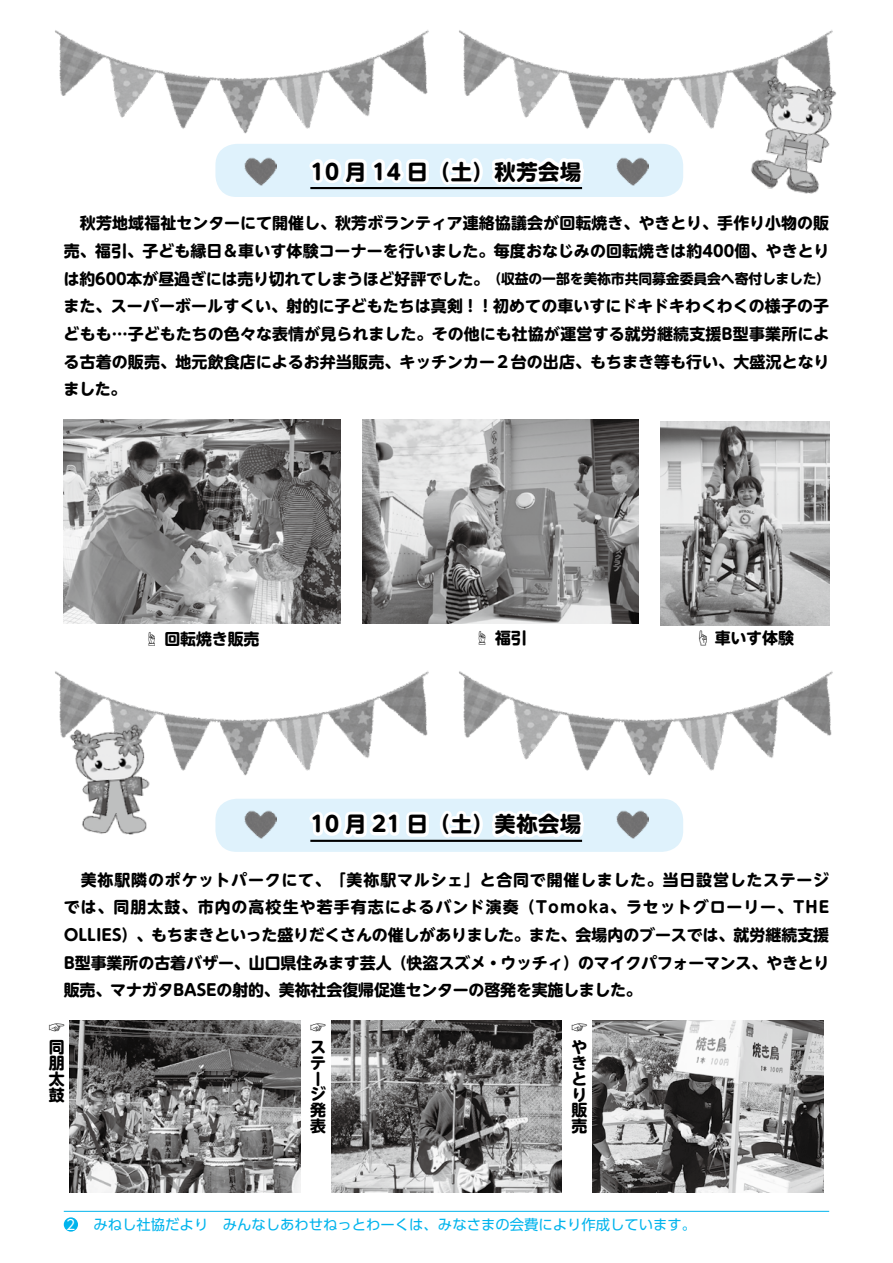
<style>
.page{position:relative;width:893px;height:1263px;background:#fff}
.page>*{position:absolute;margin:0;border:0;box-sizing:border-box;transform-origin:0 0}
.t1{font:700 21.3px "UD Shin M Go Pro";letter-spacing:.03em;color:#000}
.t2{font:700 15.9px/27.6px "UD Shin M Go Pro";letter-spacing:-.005em;color:#000;text-align:justify}
.t3{font:700 15.9px "Koz Min Pro";color:#000}
.t4{font:14.4px "UD Shin Go Pro";color:#00b4ed}
.t5{font:13.8px "UD Shin Go Pro";color:#fff}
.s1{font-size:13.8px}
.s2{font-family:"Koz Min Pro"}
</style>
<div class="page">
<hr style="left:64px;top:1211px;width:765px;height:1px;background:#00b4ed">
<div style="left:64px;top:1217px;width:14px;height:14px;background:#00b4ed;border-radius:50%"></div>
<div style="left:215px;top:799px;width:468px;height:53px;background:#dff2fc;border-radius:21px"></div>
<svg style="left:63px;top:144px;width:767px;height:359px"></svg>
<img style="left:70px;top:1136px;width:230px;height:57px">
<img style="left:64px;top:420px;width:276px;height:204px">
<img style="left:331px;top:1136px;width:231px;height:57px">
<img style="left:363px;top:420px;width:276px;height:204px">
<img style="left:593px;top:1136px;width:230px;height:57px">
<img style="left:660px;top:421px;width:169px;height:205px">
<img style="left:55px;top:30px;width:778px;height:104px">
<img style="left:55px;top:671px;width:778px;height:105px">
<img style="left:244px;top:158px;width:32px;height:27px">
<img style="left:617px;top:158px;width:31px;height:27px">
<svg style="left:69px;top:805px;width:755px;height:331px"></svg>
<svg style="left:146px;top:603px;width:116px;height:69px"></svg>
<svg style="left:697px;top:612px;width:99px;height:92px"></svg>
<img style="left:743px;top:64px;width:93px;height:135px">
<img style="left:63px;top:712px;width:101px;height:134px">
<h1 class="t1" style="left:310px;top:154px;width:273px">10 月 14 日（土）秋芳会場</h1>
<p class="t2" style="left:64px;top:209px;width:768px">　秋芳地域福祉センターにて開催し、秋芳ボランティア連絡協議会が回転焼き、やきとり、手作り小物の販売、福引、子ども縁日＆車いす体験コーナーを行いました。毎度おなじみの回転焼きは約400個、やきとりは約600本が昼過ぎには売り切れてしまうほど好評でした。<span class="s1">（収益の一部を美祢市共同募金委員会へ寄付しました）</span>また、スーパーボールすくい、射的に子どもたちは真剣！！初めての車いすにドキドキわくわくの様子の子どもも…子どもたちの色々な表情が見られました。その他にも社協が運営する就労継続支援B型事業所による古着の販売、地元飲食店によるお弁当販売、キッチンカー２台の出店、もちまき等も行い、大盛況となりました。</p>
<p class="t2" style="left:144px;top:625px;width:117px">☝ 回転焼き販売</p>
<p class="t2" style="left:474px;top:624px;width:54px">☝ 福引</p>
<p class="t2" style="left:695px;top:624px;width:101px"><span class="s2">☝</span> 車いす体験</p>
<h1 class="t1" style="left:310px;top:807px;width:273px">10 月 21 日（土）美祢会場</h1>
<p class="t2" style="left:64px;top:865px;width:767px">　美祢駅隣のポケットパークにて、「美祢駅マルシェ」と合同で開催しました。当日設営したステージでは、同朋太鼓、市内の高校生や若手有志によるバンド演奏（Tomoka、ラセットグローリー、THE OLLIES）、もちまきといった盛りだくさんの催しがありました。また、会場内のブースでは、就労継続支援B型事業所の古着バザー、山口県住みます芸人（快盗スズメ・ウッチィ）のマイクパフォーマンス、やきとり販売、マナガタBASEの射的、美祢社会復帰促進センターの啓発を実施しました。</p>
<p class="t3" style="left:49px;top:1016px;width:17px">☝</p>
<p class="t2" style="left:49px;top:1038px;width:17px;line-height:15.9px">同朋太鼓</p>
<p class="t3" style="left:310px;top:1016px;width:17px">☝</p>
<p class="t2" style="left:310px;top:1038px;width:17px;line-height:15.8px;text-align:left">ステージ発表</p>
<p class="t3" style="left:571px;top:1016px;width:17px">☝</p>
<p class="t2" style="left:571px;top:1038px;width:17px;line-height:15.8px;text-align:left">やきとり販売</p>
<p class="t5" style="left:66px;top:1213px;width:9px">2</p>
<p class="t4" style="left:94px;top:1213px;width:604px">みねし社協だより　みんなしあわせねっとわーくは、みなさまの会費により作成しています。</p>
</div>
